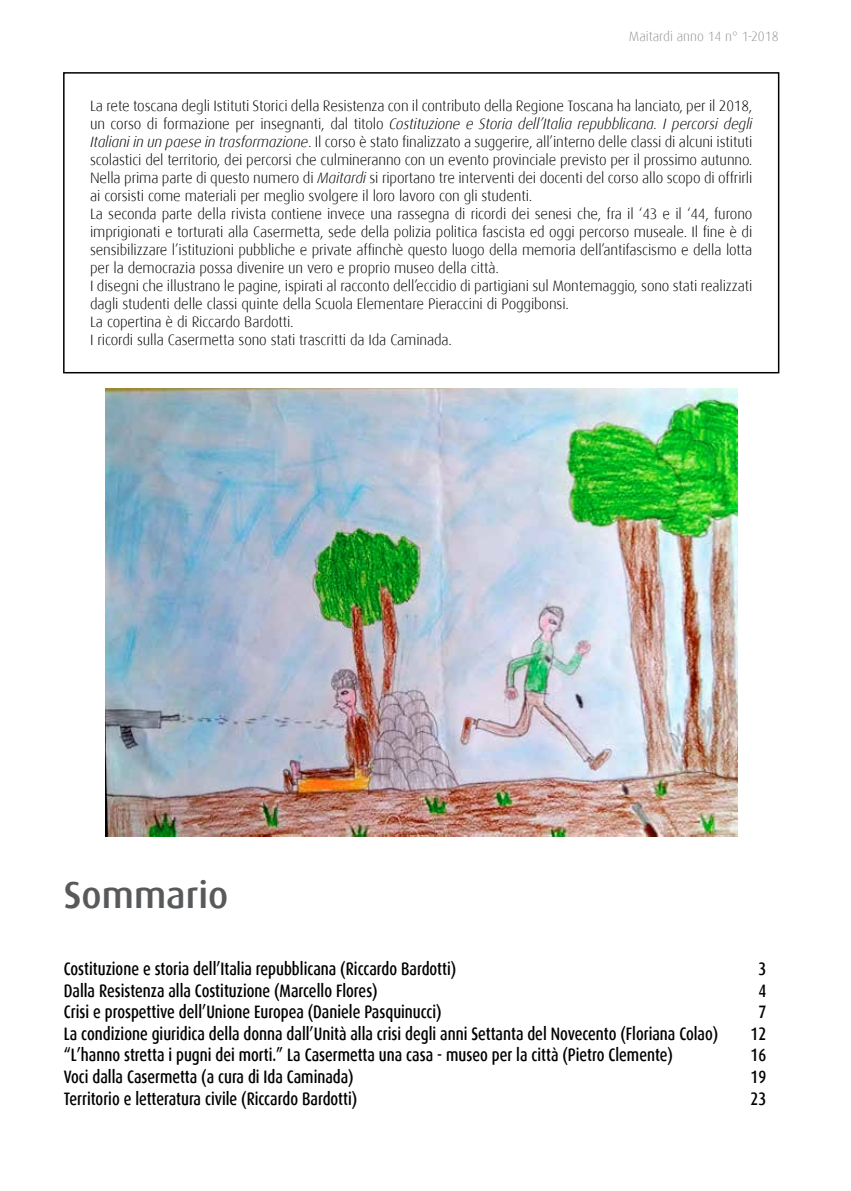
<style>
.page{position:relative;width:851px;height:1191px;background:#fff}
.page>*{position:absolute;margin:0;border:0;box-sizing:border-box;transform-origin:0 0}
.t1{font:500 37.5px "Dax";color:#58595b}
.t2{font:500 18px "Dax";color:#000;scale:.8 1}
.t3{font:300 15px/18px "Dax";letter-spacing:-.01em;color:#000}
.t4{font:300 13.5px "Dax";color:#939598}
.s1{font-style:italic}
</style>
<div class="page">
<div style="left:63px;top:72px;width:716px;height:301px;border:2px solid #000"></div>
<img style="left:105px;top:388px;width:632px;height:448px">
<p class="t4" style="left:628px;top:29px;width:151px">Maitardi anno 14 n° 1-2018</p>
<p class="t3" style="left:90px;top:97px;width:663px">La rete toscana degli Istituti Storici della Resistenza con il contributo della Regione Toscana ha lanciato, per il 2018, un corso di formazione per insegnanti, dal titolo <span class="s1">Costituzione e Storia dell’Italia repubblicana. I percorsi degli Italiani in un paese in trasformazione</span>. Il corso è stato finalizzato a suggerire, all’interno delle classi di alcuni istituti scolastici del territorio, dei percorsi che culmineranno con un evento provinciale previsto per il prossimo autunno.<br>Nella prima parte di questo numero di <span class="s1">Maitardi</span> si riportano tre interventi dei docenti del corso allo scopo di offrirli ai corsisti come materiali per meglio svolgere il loro lavoro con gli studenti.<br>La seconda parte della rivista contiene invece una rassegna di ricordi dei senesi che, fra il ‘43 e il ‘44, furono imprigionati e torturati alla Casermetta, sede della polizia politica fascista ed oggi percorso museale. Il fine è di sensibilizzare l’istituzioni pubbliche e private affinchè questo luogo della memoria dell’antifascismo e della lotta per la democrazia possa divenire un vero e proprio museo della città.<br>I disegni che illustrano le pagine, ispirati al racconto dell’eccidio di partigiani sul Montemaggio, sono stati realizzati dagli studenti delle classi quinte della Scuola Elementare Pieraccini di Poggibonsi.<br>La copertina è di Riccardo Bardotti.<br>I ricordi sulla Casermetta sono stati trascritti da Ida Caminada.</p>
<h1 class="t1" style="left:64px;top:874px;width:166px">Sommario</h1>
<p class="t2" style="left:64px;top:958px;width:492px">Costituzione e storia dell’Italia repubblicana (Riccardo Bardotti)</p>
<p class="t2" style="left:758px;top:958px;width:11px">3</p>
<p class="t2" style="left:64px;top:980px;width:394px">Dalla Resistenza alla Costituzione (Marcello Flores)</p>
<p class="t2" style="left:758px;top:980px;width:11px">4</p>
<p class="t2" style="left:64px;top:1002px;width:474px">Crisi e prospettive dell’Unione Europea (Daniele Pasquinucci)</p>
<p class="t2" style="left:758px;top:1002px;width:11px">7</p>
<p class="t2" style="left:64px;top:1023px;width:819px">La condizione giuridica della donna dall’Unità alla crisi degli anni Settanta del Novecento (Floriana Colao)</p>
<p class="t2" style="left:750px;top:1023px;width:21px">12</p>
<p class="t2" style="left:64px;top:1045px;width:763px">“L’hanno stretta i pugni dei morti.” La Casermetta una casa - museo per la città (Pietro Clemente)</p>
<p class="t2" style="left:750px;top:1045px;width:21px">16</p>
<p class="t2" style="left:64px;top:1066px;width:364px">Voci dalla Casermetta (a cura di Ida Caminada)</p>
<p class="t2" style="left:750px;top:1066px;width:21px">19</p>
<p class="t2" style="left:64px;top:1088px;width:368px">Territorio e letteratura civile (Riccardo Bardotti)</p>
<p class="t2" style="left:750px;top:1088px;width:21px">23</p>
</div>
